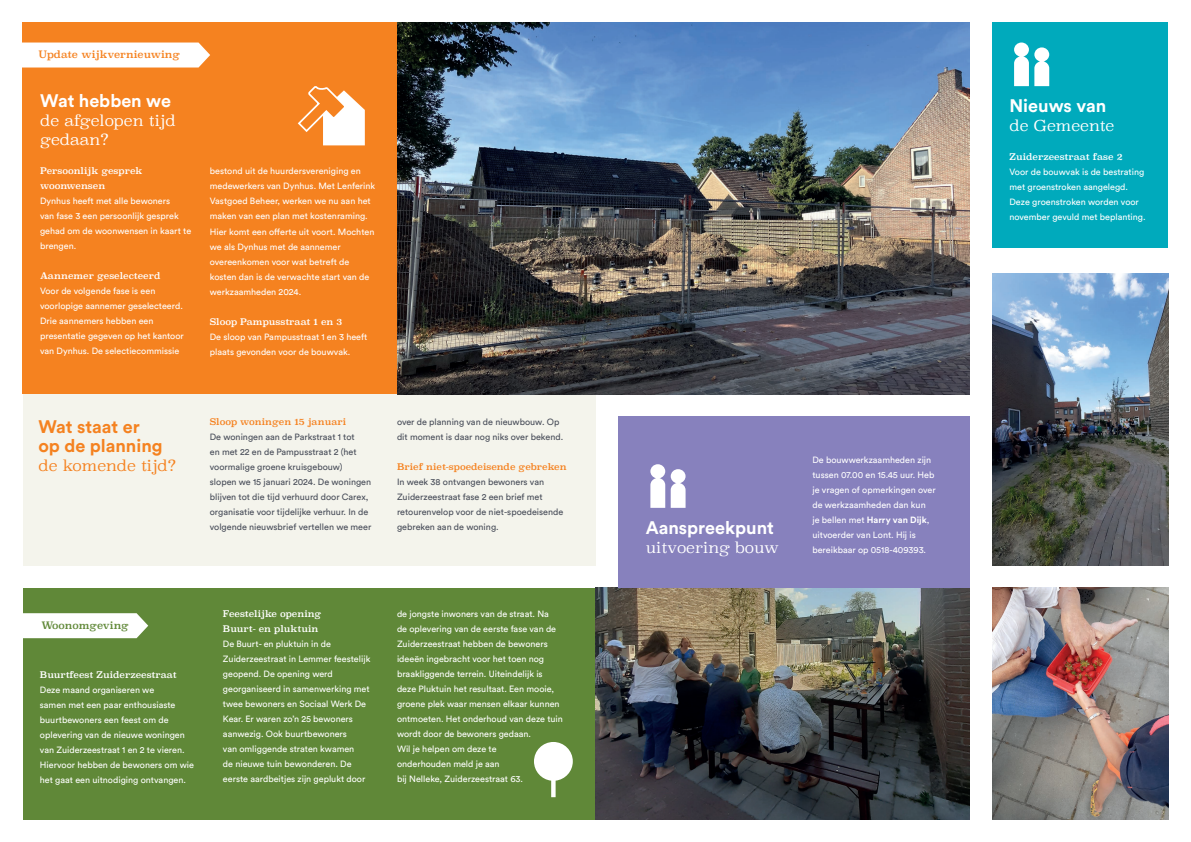
<style>
.page{position:relative;width:1191px;height:842px;background:#fff}
.page>*{position:absolute;margin:0;border:0;box-sizing:border-box;transform-origin:0 0}
.t1{font:700 18px "Circular Std";color:#fff}
.t2{font:700 18px/19px "Circular Std";color:#f58220}
.t3{font:300 15px/19px "Superclarendon";color:#fff}
.t4{font:300 15px "Superclarendon";color:#f58220}
.t5{font:10px "Superclarendon";color:#f58220}
.t6{font:10px "Superclarendon";color:#608838}
.t7{font:9px/15px "Circular Std";color:#fff}
.t8{font:9px/15px "Circular Std";color:#484d59}
.t9{font:9px/15px "Superclarendon";color:#fff}
.t10{font:9px "Superclarendon";color:#f58220}
.s1{font-weight:700}
</style>
<div class="page">
<div style="left:23px;top:394px;width:572px;height:171px;background:#f4f4ec"></div>
<img style="left:397px;top:23px;width:572px;height:371px">
<div style="left:23px;top:588px;width:572px;height:231px;background:#608838"></div>
<svg style="left:23px;top:613px;width:125px;height:25px;background:#f6f8f4"></svg>
<div style="left:23px;top:23px;width:374px;height:371px;background:#f58220"></div>
<svg style="left:22px;top:43px;width:188px;height:25px;background:#fef8f4"></svg>
<svg style="left:297px;top:86px;width:68px;height:59px"></svg>
<div style="left:992px;top:23px;width:176px;height:225px;background:#00aabc"></div>
<img style="left:992px;top:588px;width:176px;height:231px">
<svg style="left:534px;top:742px;width:39px;height:55px"></svg>
<svg style="left:1014px;top:43px;width:35px;height:43px"></svg>
<img style="left:992px;top:274px;width:176px;height:291px">
<img style="left:595px;top:588px;width:374px;height:231px">
<div style="left:618px;top:417px;width:351px;height:171px;background:#8781bd"></div>
<svg style="left:650px;top:464px;width:35px;height:44px"></svg>
<p class="t5" style="left:38px;top:48px;width:143px">Update wijkvernieuwing</p>
<h1 class="t1" style="left:40px;top:89px;width:132px">Wat hebben we</h1>
<h2 class="t3" style="left:40px;top:113px;width:137px">de afgelopen tijd gedaan?</h2>
<p class="t9" style="left:40px;top:164px;width:104px">Persoonlijk gesprek woonwensen</p>
<p class="t7" style="left:40px;top:193px;width:153px">Dynhus heeft met alle bewoners<br>van fase 3 een persoonlijk gesprek gehad om de woonwensen in kaart te brengen.</p>
<p class="t9" style="left:40px;top:269px;width:122px">Aannemer geselecteerd</p>
<p class="t7" style="left:40px;top:283px;width:145px">Voor de volgende fase is een voorlopige aannemer geselecteerd.<br>Drie aannemers hebben een presentatie gegeven op het kantoor van Dynhus. De selectiecommissie</p>
<p class="t7" style="left:210px;top:164px;width:167px">bestond uit de huurdersvereniging en medewerkers van Dynhus. Met Lenferink Vastgoed Beheer, werken we nu aan het maken van een plan met kostenraming.<br>Hier komt een offerte uit voort. Mochten we als Dynhus met de aannemer overeenkomen voor wat betreft de kosten dan is de verwachte start van de werkzaamheden 2024.</p>
<p class="t9" style="left:210px;top:314px;width:134px">Sloop Pampusstraat 1 en 3</p>
<p class="t7" style="left:210px;top:329px;width:159px">De sloop van Pampusstraat 1 en 3 heeft plaats gevonden voor de bouwvak.</p>
<h1 class="t2" style="left:38px;top:416px;width:126px">Wat staat er op de planning</h1>
<h2 class="t4" style="left:38px;top:455px;width:139px">de komende tijd?</h2>
<p class="t10" style="left:210px;top:416px;width:138px">Sloop woningen 15 januari</p>
<p class="t8" style="left:210px;top:429px;width:163px">De woningen aan de Parkstraat 1 tot<br>en met 22 en de Pampusstraat 2 (het voormalige groene kruisgebouw) slopen we 15 januari 2024. De woningen blijven tot die tijd verhuurd door Carex, organisatie voor tijdelijke verhuur. In de volgende nieuwsbrief vertellen we meer</p>
<p class="t8" style="left:397px;top:415px;width:168px">over de planning van de nieuwbouw. Op dit moment is daar nog niks over bekend.</p>
<p class="t10" style="left:397px;top:461px;width:171px">Brief niet-spoedeisende gebreken</p>
<p class="t8" style="left:397px;top:475px;width:168px">In week 38 ontvangen bewoners van Zuiderzeestraat fase 2 een brief met retourenvelop voor de niet-spoedeisende gebreken aan de woning.</p>
<p class="t6" style="left:41px;top:618px;width:89px">Woonomgeving</p>
<p class="t9" style="left:223px;top:607px;width:100px">Feestelijke opening<br>Buurt- en pluktuin</p>
<p class="t7" style="left:223px;top:636px;width:149px">De Buurt- en pluktuin in de<br>Zuiderzeestraat in Lemmer feestelijk geopend. De opening werd georganiseerd in samenwerking met twee bewoners en Sociaal Werk De<br>Kear. Er waren zo’n 25 bewoners aanwezig. Ook buurtbewoners<br>van omliggende straten kwamen<br>de nieuwe tuin bewonderen. De eerste aardbeitjes zijn geplukt door</p>
<p class="t9" style="left:40px;top:667px;width:138px">Buurtfeest Zuiderzeestraat</p>
<p class="t7" style="left:40px;top:682px;width:156px">Deze maand organiseren we<br>samen met een paar enthousiaste buurtbewoners een feest om de oplevering van de nieuwe woningen van Zuiderzeestraat 1 en 2 te vieren.<br>Hiervoor hebben de bewoners om wie het gaat een uitnodiging ontvangen.</p>
<p class="t7" style="left:397px;top:606px;width:167px">de jongste inwoners van de straat. Na<br>de oplevering van de eerste fase van de Zuiderzeestraat hebben de bewoners ideeën ingebracht voor het toen nog braakliggende terrein. Uiteindelijk is deze Pluktuin het resultaat. Een mooie, groene plek waar mensen elkaar kunnen ontmoeten. Het onderhoud van deze tuin wordt door de bewoners gedaan.<br>Wil je helpen om deze te<br>onderhouden meld je aan<br>bij Nelleke, Zuiderzeestraat 63.</p>
<h1 class="t1" style="left:1009px;top:94px;width:98px">Nieuws van</h1>
<h2 class="t3" style="left:1009px;top:118px;width:106px">de Gemeente</h2>
<p class="t9" style="left:1009px;top:150px;width:115px">Zuiderzeestraat fase 2</p>
<p class="t7" style="left:1009px;top:165px;width:138px">Voor de bouwvak is de bestrating met groenstroken aangelegd.<br>Deze groenstroken worden voor november gevuld met beplanting.</p>
<h1 class="t1" style="left:646px;top:516px;width:130px">Aanspreekpunt</h1>
<h2 class="t3" style="left:646px;top:539px;width:135px">uitvoering bouw</h2>
<p class="t7" style="left:812px;top:452px;width:125px">De bouwwerkzaamheden zijn tussen 07.00 en 15.45 uur. Heb je vragen of opmerkingen over de werkzaamheden dan kun<br>je bellen met <span class="s1">Harry van Dijk</span>, uitvoerder van Lont. Hij is bereikbaar op 0518-409393.</p>
</div>
